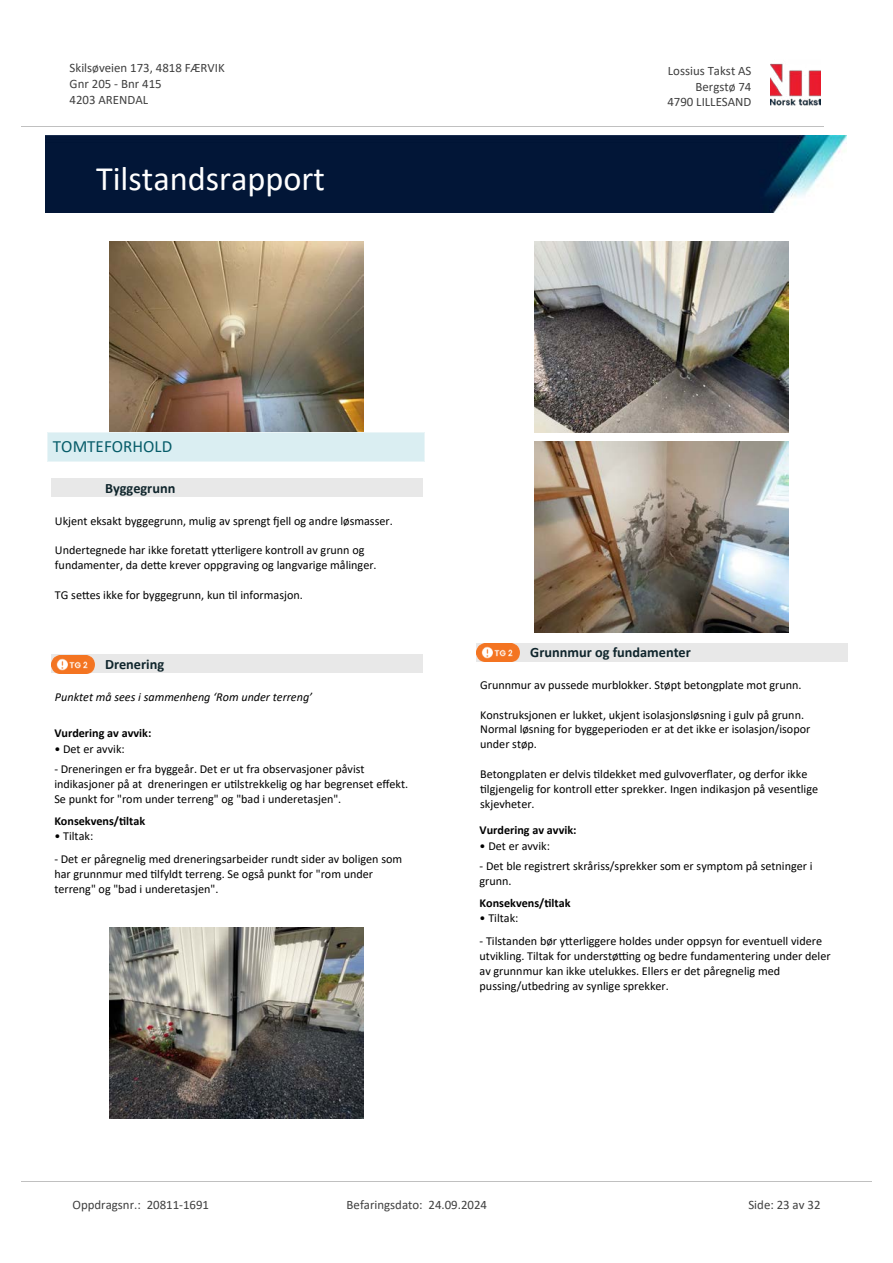
<style>
.page{position:relative;width:893px;height:1263px;background:#fff}
.page>*{position:absolute;margin:0;border:0;box-sizing:border-box;transform-origin:0 0}
.t1{font:34.35px "Calibri";color:#fff}
.t2{font:17.1px "Calibri";color:#065c69}
.t3{font:700 14.25px "Calibri";color:#0f252c}
.t4{font:12.9px/15.8px "Calibri";color:#404040}
.t5{font:12.15px/14.9px "Calibri";color:#000}
.t6{font:700 12.15px "Calibri";color:#000}
.t7{font:italic 12.15px "Calibri";color:#000}
</style>
<div class="page">
<img style="left:109px;top:241px;width:254px;height:191px">
<div style="left:47px;top:432px;width:377px;height:29px;background:#daeef2"></div>
<svg style="left:47px;top:433px;width:1px;height:28px"></svg>
<svg style="left:424px;top:432px;width:1px;height:29px"></svg>
<hr style="left:47px;top:432px;width:377px;height:1px;background:#eaf5f7">
<hr style="left:47px;top:461px;width:377px;height:1px;background:#eaf5f7">
<div style="left:51px;top:479px;width:372px;height:18px;background:#e8e8e8"></div>
<div style="left:51px;top:655px;width:372px;height:18px;background:#e8e8e8"></div>
<img style="left:51px;top:655px;width:43px;height:18px">
<img style="left:109px;top:927px;width:254px;height:191px">
<img style="left:534px;top:241px;width:254px;height:191px">
<img style="left:534px;top:442px;width:254px;height:191px">
<div style="left:477px;top:643px;width:371px;height:18px;background:#e8e8e8"></div>
<img style="left:477px;top:643px;width:42px;height:18px">
<img style="left:770px;top:63px;width:51px;height:43px">
<hr style="left:21px;top:127px;width:802px;height:1px;background:#c0c0c0">
<img style="left:46px;top:135px;width:800px;height:78px">
<hr style="left:21px;top:1181px;width:851px;height:1px;background:#c0c0c0">
<p class="t4" style="left:70px;top:60px;width:157px">Skilsøveien 173, 4818 FÆRVIK<br>Gnr 205 - Bnr 415<br>4203 ARENDAL</p>
<p class="t4" style="left:668px;top:63px;width:85px">Lossius Takst AS</p>
<p class="t4" style="left:695px;top:78px;width:57px">Bergstø 74</p>
<p class="t4" style="left:667px;top:94px;width:86px">4790 LILLESAND</p>
<h1 class="t1" style="left:96px;top:155px;width:230px">Tilstandsrapport</h1>
<h2 class="t2" style="left:53px;top:435px;width:121px">TOMTEFORHOLD</h2>
<p class="t3" style="left:105px;top:478px;width:72px">Byggegrunn</p>
<p class="t5" style="left:55px;top:513px;width:339px">Ukjent eksakt byggegrunn, mulig av sprengt 昀樀ell og andre løsmasser.</p>
<p class="t5" style="left:55px;top:542px;width:323px">Undertegnede har ikke foreta琀琀 y琀琀erligere kontroll av grunn og fundamenter, da de琀琀e krever oppgraving og langvarige målinger.</p>
<p class="t5" style="left:55px;top:587px;width:249px">TG se琀琀es ikke for byggegrunn, kun 琀椀l informasjon.</p>
<p class="t3" style="left:105px;top:654px;width:61px">Drenering</p>
<p class="t7" style="left:55px;top:688px;width:259px">Punktet må sees i sammenheng ‘Rom under terreng’</p>
<p class="t6" style="left:54px;top:725px;width:98px">Vurdering av avvik:</p>
<p class="t5" style="left:54px;top:741px;width:72px">• Det er avvik:</p>
<p class="t5" style="left:54px;top:761px;width:355px">- Dreneringen er fra byggeår. Det er ut fra observasjoner påvist indikasjoner på at dreneringen er u琀椀lstrekkelig og har begrenset e昀昀ekt.<br>Se punkt for "rom under terreng" og "bad i underetasjen".</p>
<p class="t6" style="left:54px;top:812px;width:92px">Konsekvens/琀椀ltak</p>
<p class="t5" style="left:54px;top:828px;width:40px">• Tiltak:</p>
<p class="t5" style="left:54px;top:851px;width:349px">- Det er påregnelig med dreneringsarbeider rundt sider av boligen som har grunnmur med 琀椀lfyldt terreng. Se også punkt for "rom under terreng" og "bad i underetasjen".</p>
<p class="t3" style="left:530px;top:642px;width:162px">Grunnmur og fundamenter</p>
<p class="t5" style="left:480px;top:677px;width:323px">Grunnmur av pussede murblokker. Støpt betongplate mot grunn.</p>
<p class="t5" style="left:480px;top:707px;width:332px">Konstruksjonen er lukket, ukjent isolasjonsløsning i gulv på grunn.<br>Normal løsning for byggeperioden er at det ikke er isolasjon/isopor under støp.</p>
<p class="t5" style="left:480px;top:766px;width:339px">Betongplaten er delvis 琀椀ldekket med gulvover昀氀ater, og derfor ikke<br>琀椀lgjengelig for kontroll e琀琀er sprekker. Ingen indikasjon på vesentlige skjevheter.</p>
<p class="t6" style="left:480px;top:822px;width:98px">Vurdering av avvik:</p>
<p class="t5" style="left:480px;top:838px;width:72px">• Det er avvik:</p>
<p class="t5" style="left:480px;top:858px;width:335px">- Det ble registrert skråriss/sprekker som er symptom på setninger i grunn.</p>
<p class="t6" style="left:480px;top:894px;width:92px">Konsekvens/琀椀ltak</p>
<p class="t5" style="left:480px;top:911px;width:40px">• Tiltak:</p>
<p class="t5" style="left:480px;top:933px;width:353px">- Tilstanden bør y琀琀erliggere holdes under oppsyn for eventuell videre utvikling. Tiltak for understø琀紀ng og bedre fundamentering under deler av grunnmur kan ikke utelukkes. Ellers er det påregnelig med pussing/utbedring av synlige sprekker.</p>
<p class="t4" style="left:72px;top:1197px;width:138px">Oppdragsnr.: 20811-1691</p>
<p class="t4" style="left:347px;top:1197px;width:142px">Befaringsdato: 24.09.2024</p>
<p class="t4" style="left:748px;top:1197px;width:74px">Side: 23 av 32</p>
</div>
